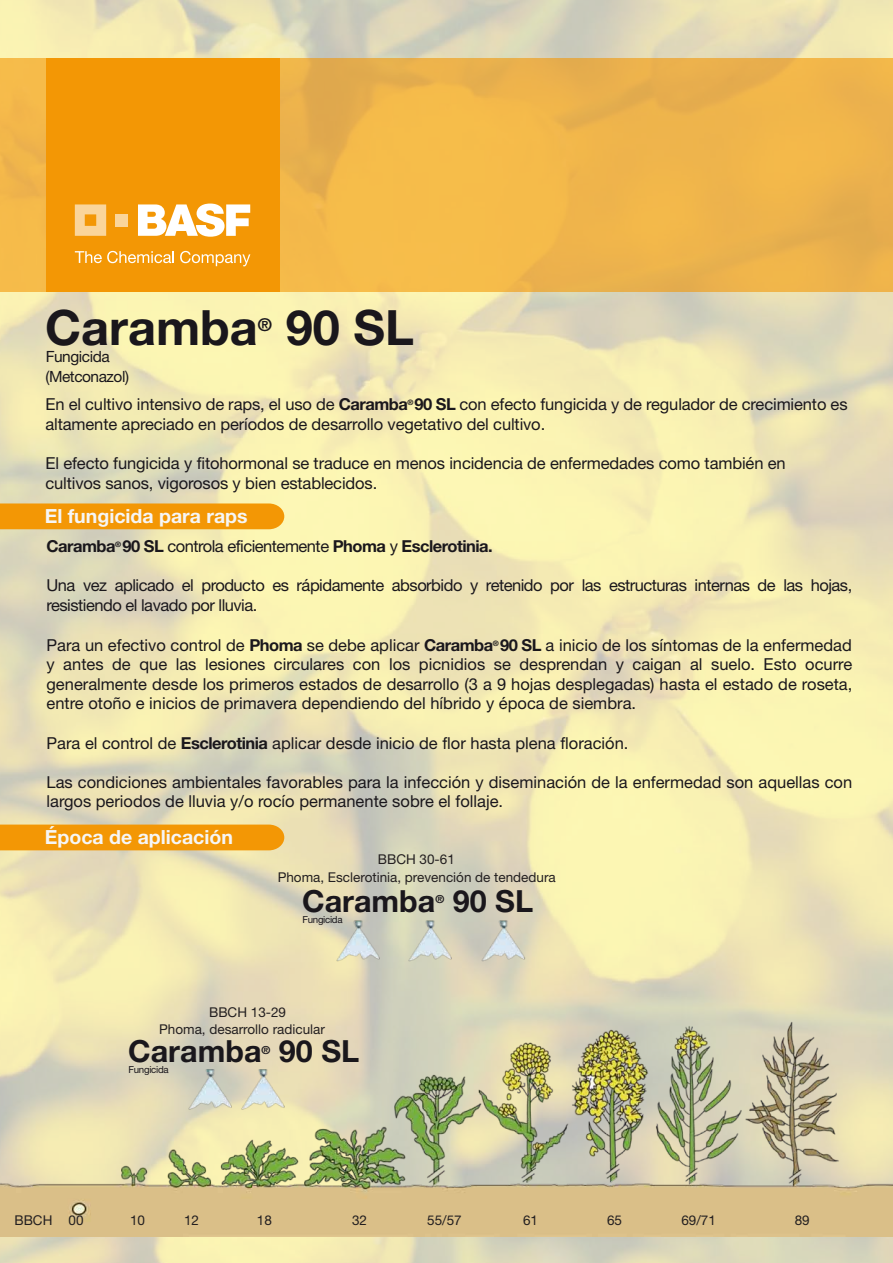
<style>
.page{position:relative;width:893px;height:1263px;background:#fff}
.page>*{position:absolute;margin:0;border:0;box-sizing:border-box;transform-origin:0 0}
.t1{font:700 48.75px "Helvetica Neue LT";color:#1a171c}
.t2{font:700 30.6px "Helvetica Neue LT";color:#1a171c}
.t3{font:700 19.5px "Helvetica Neue LT";color:#f6f6f6}
.t4{font:700 17.7px "Helvetica Neue LT";color:#1a171c}
.t5{font:16.5px/19.5px "Helvetica Neue LT";letter-spacing:-.01em;color:#1a171c}
.t6{font:16.5px/19.8px "Helvetica Neue LT";letter-spacing:-.03em;color:#1a171c}
.t7{font:700 16.5px "Helvetica Neue LT";letter-spacing:-.03em;color:#1a171c}
.t8{font:15.45px "Helvetica Neue LT";letter-spacing:-.03em;color:#1a171c}
.t9{font:13.5px "Helvetica Neue LT";color:#231f20}
.t10{font:700 11.1px "Helvetica Neue LT";color:#1a171c}
.t11{font:9.75px "Helvetica Neue LT";letter-spacing:-.03em;color:#1a171c}
.s1{font-weight:700}
.s2{font-weight:400}
</style>
<div class="page">
<div style="left:0;top:58px;width:893px;height:234px;background:#f0b54b"></div>
<div style="left:46px;top:58px;width:233px;height:234px;background:#f39705"></div>
<svg style="left:75px;top:204px;width:31px;height:32px"></svg>
<div style="left:116px;top:214px;width:12px;height:12px;background:#fad59b"></div>
<svg style="left:138px;top:204px;width:112px;height:33px"></svg>
<svg style="left:75px;top:251px;width:99px;height:12px"></svg>
<svg style="left:180px;top:251px;width:70px;height:15px"></svg>
<div style="left:0;top:503px;width:284px;height:26px;background:#f39705"></div>
<div style="left:0;top:824px;width:284px;height:26px;background:#f39705"></div>
<img style="left:0;top:853px;width:893px;height:384px">
<h1 class="t1" style="left:45px;top:297px;width:214px">Caramba</h1>
<p class="t8" style="left:46px;top:348px;width:65px">Fungicida</p>
<p class="t4" style="left:258px;top:314px;width:16px">®</p>
<h1 class="t1" style="left:286px;top:297px;width:130px">90 SL</h1>
<p class="t8" style="left:46px;top:367px;width:85px">(Metconazol)</p>
<p class="t5" style="left:46px;top:394px;width:804px">En el cultivo intensivo de raps, el uso de <span class="s1">Caramba</span><sup>®</sup> <span class="s1">90 SL</span> con efecto fungicida y de regulador de crecimiento es altamente apreciado en períodos de desarrollo vegetativo del cultivo.</p>
<p class="t5" style="left:46px;top:453px;width:742px">El efecto fungicida y fitohormonal se traduce en menos incidencia de enfermedades como también en cultivos sanos, vigorosos y bien establecidos.</p>
<p class="t3" style="left:45px;top:504px;width:204px">El fungicida para raps</p>
<p class="t7" style="left:46px;top:536px;width:448px">Caramba<sup>®</sup> 90 SL <span class="s2">controla eficientemente</span> Phoma <span class="s2">y</span> Esclerotinia.</p>
<p class="t6" style="left:46px;top:575px;width:807px">Una vez aplicado el producto es rápidamente absorbido y retenido por las estructuras internas de las hojas, resistiendo el lavado por lluvia.</p>
<p class="t5" style="left:46px;top:635px;width:807px;text-align:justify">Para un efectivo control de <span class="s1">Phoma</span> se debe aplicar <span class="s1">Caramba</span><sup>®</sup> <span class="s1">90 SL</span> a inicio de los síntomas de la enfermedad y antes de que las lesiones circulares con los picnidios se desprendan y caigan al suelo. Esto ocurre generalmente desde los primeros estados de desarrollo (3 a 9 hojas desplegadas) hasta el estado de roseta, entre otoño e inicios de primavera dependiendo del híbrido y época de siembra.</p>
<p class="t5" style="left:47px;top:733px;width:583px">Para el control de <span class="s1">Esclerotinia</span> aplicar desde inicio de flor hasta plena floración.</p>
<p class="t5" style="left:47px;top:772px;width:807px">Las condiciones ambientales favorables para la infección y diseminación de la enfermedad son aquellas con largos periodos de lluvia y/o rocío permanente sobre el follaje.</p>
<p class="t3" style="left:45px;top:825px;width:190px">Época de aplicación</p>
<p class="t9" style="left:378px;top:851px;width:79px">BBCH 30-61</p>
<p class="t9" style="left:278px;top:869px;width:280px">Phoma, Esclerotinia, prevención de tendedura</p>
<h2 class="t2" style="left:302px;top:882px;width:135px">Caramba</h2>
<p class="t11" style="left:303px;top:913px;width:42px">Fungicida</p>
<p class="t10" style="left:435px;top:892px;width:10px">®</p>
<h2 class="t2" style="left:453px;top:882px;width:82px">90 SL</h2>
<p class="t9" style="left:209px;top:1004px;width:79px">BBCH 13-29</p>
<p class="t9" style="left:159px;top:1021px;width:167px">Phoma, desarrollo radicular</p>
<h2 class="t2" style="left:128px;top:1032px;width:135px">Caramba</h2>
<p class="t11" style="left:129px;top:1064px;width:42px">Fungicida</p>
<p class="t10" style="left:262px;top:1043px;width:10px">®</p>
<h2 class="t2" style="left:279px;top:1032px;width:82px">90 SL</h2>
<p class="t9" style="left:14px;top:1212px;width:71px">BBCH 00</p>
<p class="t9" style="left:130px;top:1212px;width:17px">10</p>
<p class="t9" style="left:184px;top:1212px;width:17px">12</p>
<p class="t9" style="left:257px;top:1212px;width:17px">18</p>
<p class="t9" style="left:352px;top:1212px;width:17px">32</p>
<p class="t9" style="left:427px;top:1212px;width:36px">55/57</p>
<p class="t9" style="left:523px;top:1212px;width:17px">61</p>
<p class="t9" style="left:607px;top:1212px;width:17px">65</p>
<p class="t9" style="left:681px;top:1212px;width:36px">69/71</p>
<p class="t9" style="left:795px;top:1212px;width:17px">89</p>
</div>
